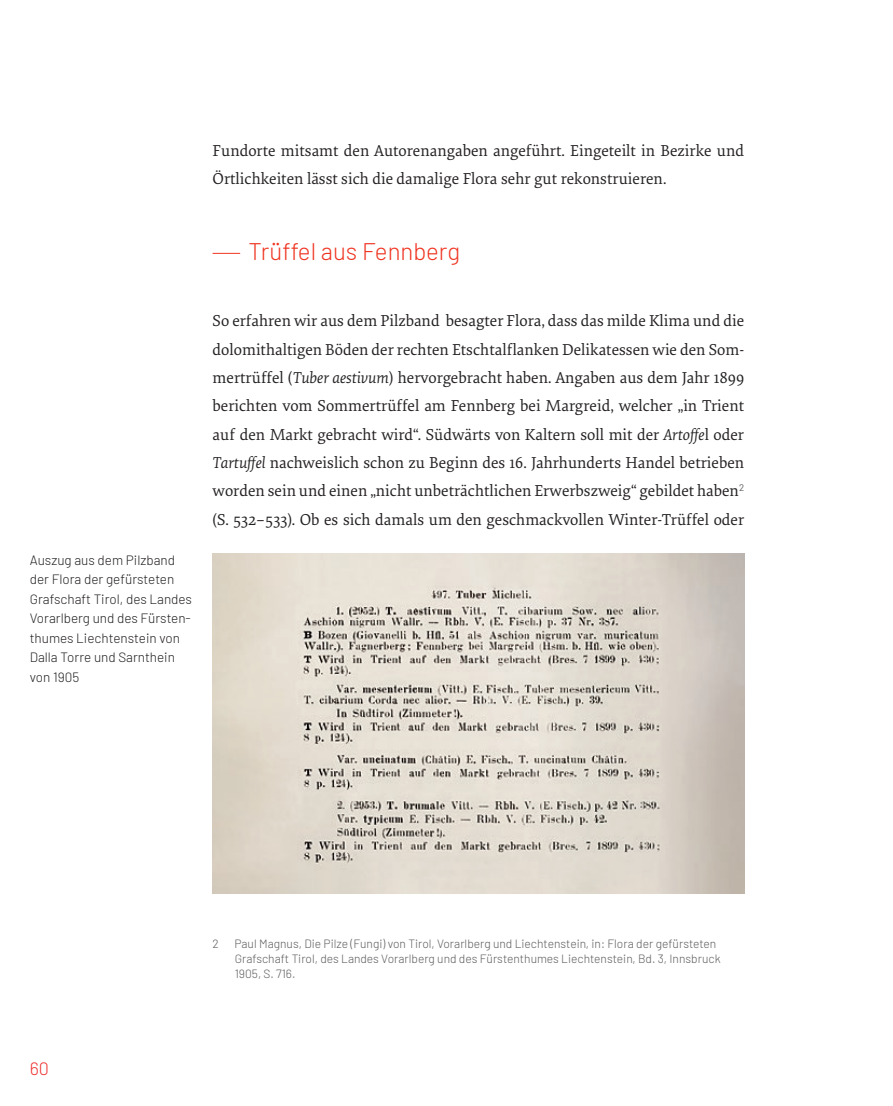
<style>
.page{position:relative;width:893px;height:1106px;background:#fff}
.page>*{position:absolute;margin:0;border:0;box-sizing:border-box;transform-origin:0 0}
.t1{font:300 24px "Barlow";color:#ef3522}
.t2{font:300 18px "Barlow";color:#ee302e}
.t3{font:16.5px/28.3px "Elena Basic";color:#231f20}
.t4{font:300 13.5px/19.5px "Barlow";color:#231f20}
.t5{font:300 12px/15px "Barlow";color:#5c5c5f}
.s1{font-style:italic}
</style>
<div class="page">
<svg style="left:213px;top:253px;width:27px;height:1px"></svg>
<img style="left:213px;top:553px;width:531px;height:340px">
<p class="t3" style="left:213px;top:136px;width:533px">Fundorte mitsamt den Autorenangaben angeführt. Eingeteilt in Bezirke und<br>Örtlichkeiten lässt sich die damalige Flora sehr gut rekonstruieren.</p>
<p class="t4" style="left:30px;top:549px;width:164px">Auszug aus dem Pilzband der Flora der gefürsteten<br>Grafschaft Tirol, des Landes<br>Vorarlberg und des Fürsten&shy;thumes Liechtenstein von<br>Dalla Torre und Sarnthein von 1905</p>
<h1 class="t1" style="left:249px;top:234px;width:213px">Trüffel aus Fennberg</h1>
<p class="t3" style="left:213px;top:306px;width:533px;text-align:justify">So erfahren wir aus dem Pilzband besagter Flora, dass das milde Klima und die dolomithaltigen Böden der rechten Etschtalflanken Delikatessen wie den Som&shy;mertrüffel (<span class="s1">Tuber aestivum</span>) hervorgebracht haben. Angaben aus dem Jahr 1899 berichten vom Sommertrüffel am Fennberg bei Margreid, welcher „in Trient auf den Markt gebracht wird“. Südwärts von Kaltern soll mit der <span class="s1">Artoffe</span>l oder <span class="s1">Tartuffel</span> nachweislich schon zu Beginn des 16. Jahrhunderts Handel betrieben worden sein und einen „nicht unbeträchtlichen Erwerbszweig“ gebildet haben<sup>2 </sup>(S. 532–533). Ob es sich damals um den geschmackvollen Winter-Trüffel oder</p>
<p class="t2" style="left:30px;top:1055px;width:21px">60</p>
<p class="t5" style="left:213px;top:935px;width:8px">2</p>
<p class="t5" style="left:234px;top:935px;width:488px">Paul Magnus, Die Pilze (Fungi) von Tirol, Vorarlberg und Liechtenstein, in: Flora der gefürsteten<br>Grafschaft Tirol, des Landes Vorarlberg und des Fürstenthumes Liechtenstein, Bd. 3, Innsbruck<br>1905, S. 716.</p>
</div>
